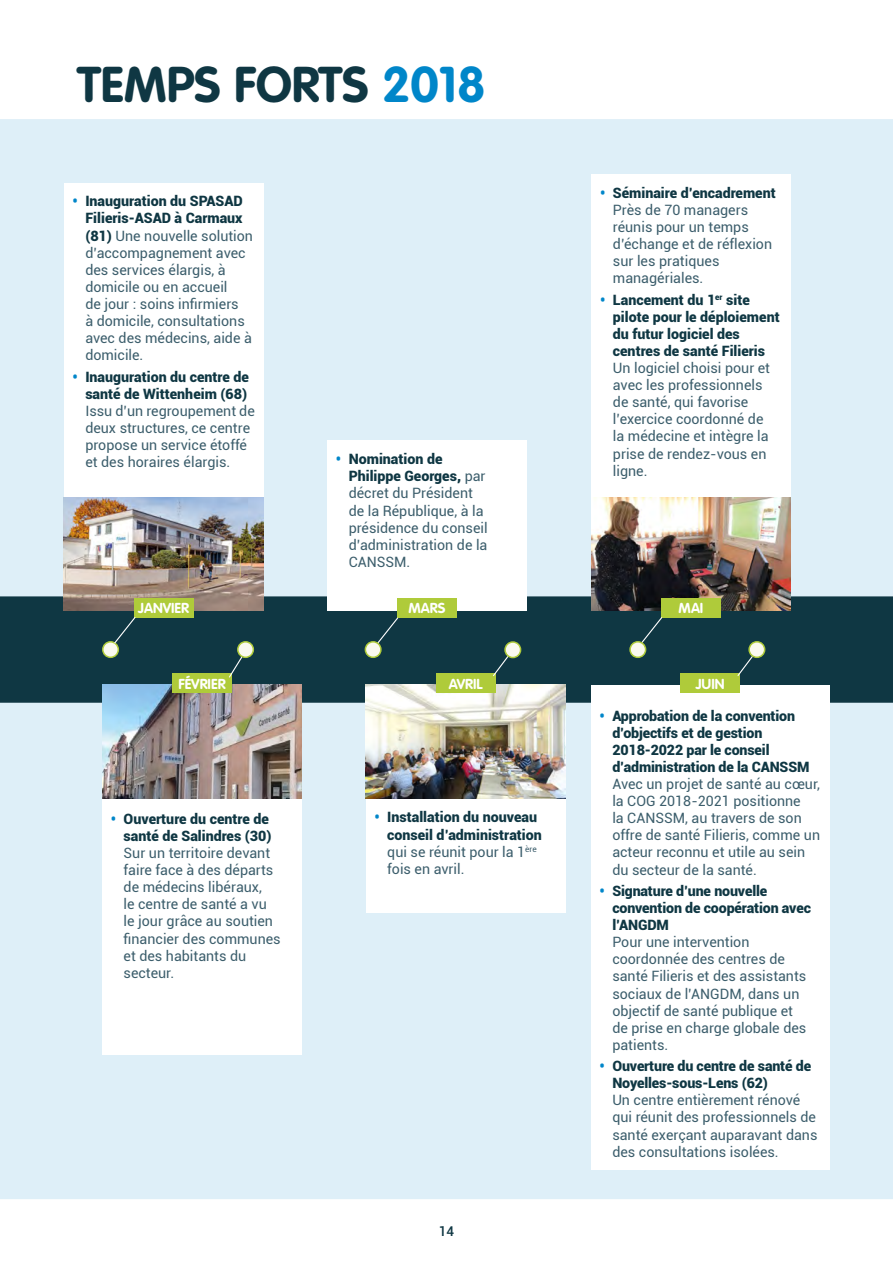
<style>
.page{position:relative;width:893px;height:1263px;background:#fff}
.page>*{position:absolute;margin:0;border:0;box-sizing:border-box;transform-origin:0 0}
.t1{font:700 49.5px "VAG Rounded";color:#0f3743}
.t2{font:14.25px/17.1px "Roboto";color:#3c5e6c}
.t3{font:900 14.25px/17.1px "Roboto";letter-spacing:-.005em;color:#0f3743}
.t4{font:700 14.25px "VAG Rounded";color:#fff}
.t5{font:500 13.5px "Roboto";color:#0f3743}
.s1{color:#0086c9}
.s2{font-weight:900;color:#0086c9}
.s3{font-weight:900;color:#0f3743}
.s4{font-weight:400;color:#3c5e6c}
</style>
<div class="page">
<div style="left:0;top:119px;width:893px;height:1080px;background:#deeff8"></div>
<div style="left:0;top:596px;width:893px;height:107px;background:#0f3743"></div>
<div style="left:64px;top:183px;width:199px;height:314px;background:#fff"></div>
<img style="left:64px;top:497px;width:200px;height:114px">
<div style="left:134px;top:598px;width:59px;height:20px;background:#afcb3a"></div>
<div style="left:102px;top:798px;width:200px;height:256px;background:#fff"></div>
<img style="left:102px;top:685px;width:200px;height:113px">
<div style="left:172px;top:674px;width:60px;height:19px;background:#afcb3a"></div>
<div style="left:327px;top:441px;width:200px;height:170px;background:#fff"></div>
<div style="left:397px;top:598px;width:60px;height:20px;background:#afcb3a"></div>
<div style="left:366px;top:799px;width:199px;height:113px;background:#fff"></div>
<img style="left:366px;top:685px;width:200px;height:113px">
<div style="left:436px;top:674px;width:59px;height:19px;background:#afcb3a"></div>
<div style="left:592px;top:174px;width:199px;height:323px;background:#fff"></div>
<img style="left:591px;top:497px;width:200px;height:114px">
<div style="left:661px;top:598px;width:60px;height:20px;background:#afcb3a"></div>
<div style="left:591px;top:685px;width:238px;height:484px;background:#fff"></div>
<div style="left:680px;top:674px;width:60px;height:19px;background:#afcb3a"></div>
<div style="left:103px;top:642px;width:15px;height:15px;background:#faf9f0;border-radius:50%"></div>
<div style="left:102px;top:641px;width:17px;height:17px;border:2px solid #afcb3a;border-radius:50%"></div>
<svg style="left:113px;top:616px;width:24px;height:29px"></svg>
<svg style="left:228px;top:655px;width:16px;height:24px"></svg>
<div style="left:238px;top:642px;width:15px;height:15px;background:#faf9f0;border-radius:50%"></div>
<div style="left:237px;top:641px;width:17px;height:17px;border:2px solid #afcb3a;border-radius:50%"></div>
<svg style="left:376px;top:616px;width:23px;height:29px"></svg>
<div style="left:365px;top:642px;width:16px;height:15px;background:#faf9f0;border-radius:50%"></div>
<div style="left:365px;top:641px;width:17px;height:17px;border:2px solid #afcb3a;border-radius:50%"></div>
<svg style="left:492px;top:652px;width:19px;height:25px"></svg>
<div style="left:505px;top:642px;width:16px;height:15px;background:#faf9f0;border-radius:50%"></div>
<div style="left:504px;top:641px;width:17px;height:17px;border:2px solid #afcb3a;border-radius:50%"></div>
<svg style="left:640px;top:616px;width:23px;height:29px"></svg>
<div style="left:630px;top:642px;width:16px;height:15px;background:#faf9f0;border-radius:50%"></div>
<div style="left:629px;top:641px;width:17px;height:17px;border:2px solid #afcb3a;border-radius:50%"></div>
<svg style="left:736px;top:652px;width:20px;height:25px"></svg>
<div style="left:749px;top:642px;width:16px;height:15px;background:#faf9f0;border-radius:50%"></div>
<div style="left:748px;top:641px;width:17px;height:17px;border:2px solid #afcb3a;border-radius:50%"></div>
<h1 class="t1" style="left:77px;top:55px;width:410px">TEMPS FORTS <span class="s1">2018</span></h1>
<p class="t2" style="left:85px;top:192px;width:169px;text-indent:-13px"><span class="s2">•</span> <span class="s3">Inauguration du SPASAD<br>Filieris-ASAD à Carmaux (81)</span> Une nouvelle solution d’accompagnement avec des services élargis, à domicile ou en accueil<br>de jour : soins infirmiers<br>à domicile, consultations avec des médecins, aide à domicile.</p>
<p class="t3" style="left:73px;top:367px;width:178px;text-align:right"><span class="s1">•</span> Inauguration du centre de santé de Wittenheim (68)</p>
<p class="t2" style="left:85px;top:402px;width:171px">Issu d’un regroupement de deux structures, ce centre propose un service étoffé et des horaires élargis.</p>
<p class="t4" style="left:138px;top:600px;width:52px">JANVIER</p>
<p class="t4" style="left:178px;top:675px;width:49px">FÉVRIER</p>
<p class="t3" style="left:111px;top:809px;width:162px;text-align:right"><span class="s1">•</span> Ouverture du centre de santé de Salindres (30)</p>
<p class="t2" style="left:124px;top:844px;width:159px">Sur un territoire devant faire face à des départs de médecins libéraux,<br>le centre de santé a vu le jour grâce au soutien financier des communes et des habitants du secteur.</p>
<p class="t2" style="left:349px;top:450px;width:141px;text-indent:-13px"><span class="s2">•</span> <span class="s3">Nomination de<br>Philippe Georges,</span> par décret du Président de la République, à la présidence du conseil d’administration de la<br>CANSSM.</p>
<p class="t4" style="left:409px;top:600px;width:38px">MARS</p>
<p class="t4" style="left:449px;top:675px;width:35px">AVRIL</p>
<p class="t3" style="left:387px;top:808px;width:156px;text-indent:-13px"><span class="s1">•</span> Installation du nouveau conseil d’administration <span class="s4">qui se réunit pour la 1</span><sup>ère </sup><span class="s4">fois en avril.</span></p>
<p class="t5" style="left:439px;top:1222px;width:17px">14</p>
<p class="t2" style="left:613px;top:184px;width:164px;text-indent:-13px"><span class="s2">•</span> <span class="s3">Séminaire d’encadrement<br></span>Près de 70 managers réunis pour un temps d’échange et de réflexion sur les pratiques managériales.</p>
<p class="t3" style="left:613px;top:290px;width:168px;text-indent:-13px"><span class="s1">•</span> Lancement du 1<sup>er</sup> site pilote pour le déploiement du futur logiciel des centres de santé Filieris</p>
<p class="t2" style="left:613px;top:359px;width:159px">Un logiciel choisi pour et avec les professionnels de santé, qui favorise l’exercice coordonné de la médecine et intègre la prise de rendez-vous en ligne.</p>
<p class="t4" style="left:679px;top:600px;width:26px">MAI</p>
<p class="t4" style="left:696px;top:675px;width:30px">JUIN</p>
<p class="t3" style="left:612px;top:706px;width:199px;text-indent:-13px"><span class="s1">•</span> Approbation de la convention d’objectifs et de gestion<br>2018-2022 par le conseil d’administration de la CANSSM</p>
<p class="t2" style="left:612px;top:775px;width:209px">Avec un projet de santé au cœur, la COG 2018-2021 positionne<br>la CANSSM, au travers de son offre de santé Filieris, comme un acteur reconnu et utile au sein du secteur de la santé.</p>
<p class="t3" style="left:612px;top:882px;width:200px;text-indent:-13px"><span class="s1">•</span> Signature d’une nouvelle convention de coopération avec l’ANGDM</p>
<p class="t2" style="left:612px;top:933px;width:195px">Pour une intervention coordonnée des centres de santé Filieris et des assistants sociaux de l’ANGDM, dans un objectif de santé publique et de prise en charge globale des patients.</p>
<p class="t3" style="left:612px;top:1057px;width:200px;text-indent:-13px"><span class="s1">•</span> Ouverture du centre de santé de<br>Noyelles-sous-Lens (62)</p>
<p class="t2" style="left:612px;top:1091px;width:207px">Un centre entièrement rénové qui réunit des professionnels de santé exerçant auparavant dans des consultations isolées.</p>
</div>
